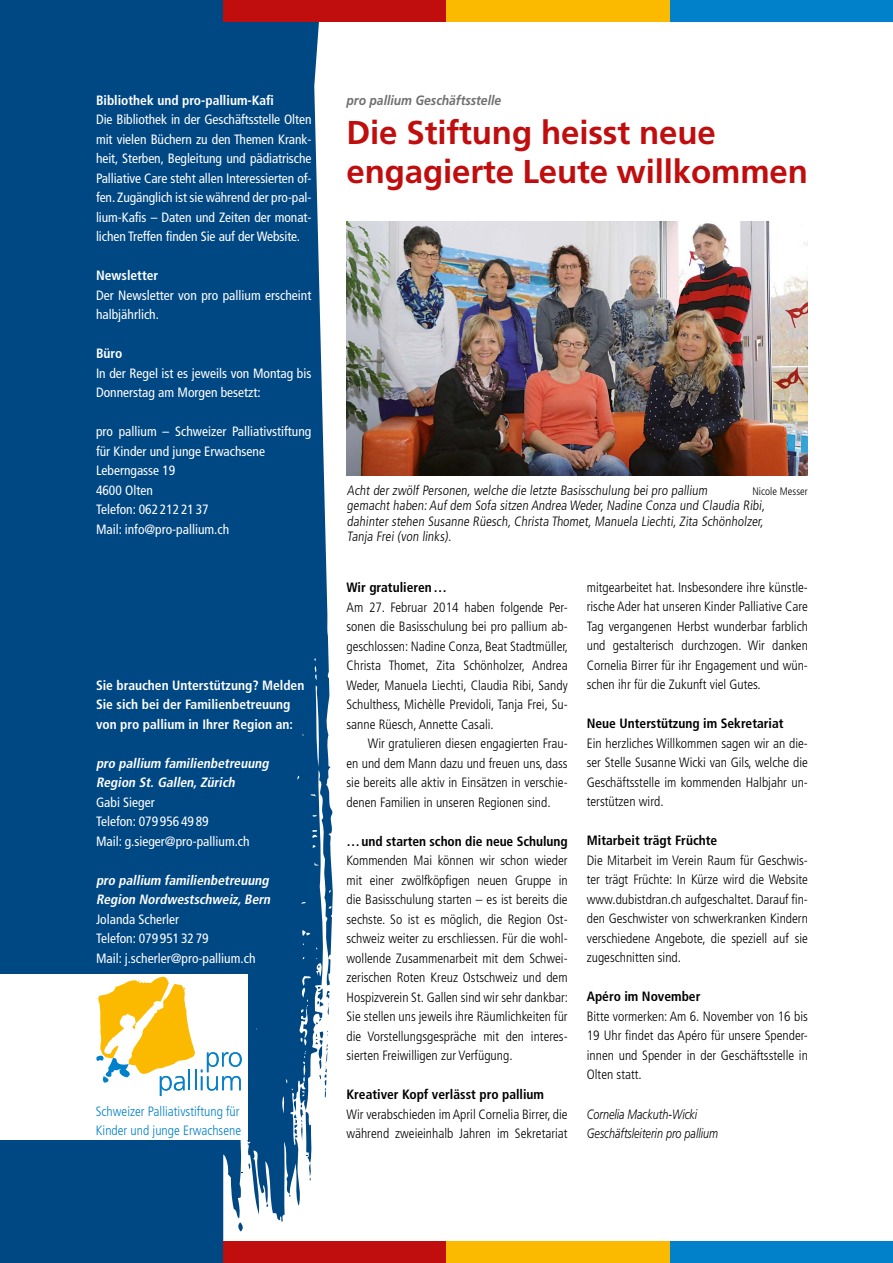
<style>
.page{position:relative;width:893px;height:1263px;background:#fff}
.page>*{position:absolute;margin:0;border:0;box-sizing:border-box;transform-origin:0 0}
.t1{font:700 33px/39px "Frutiger LT Std";letter-spacing:-.005em;color:#c00d0e}
.t2{font:300 condensed 13.5px/19.5px "Frutiger LT Std";color:#000;text-align:justify}
.t3{font:condensed 13.5px/19.5px "Frutiger LT Std";color:#fff}
.t4{font:700 condensed 13.5px "Frutiger LT Std";color:#000}
.t5{font:700 condensed 13.5px/19.5px "Frutiger LT Std";color:#fff}
.t6{font:italic 700 condensed 13.5px/19.5px "Frutiger LT Std";color:#fff}
.t7{font:300 condensed 13.5px/19.5px "Frutiger LT Std";color:#0081c9}
.t8{font:italic 300 13.5px/19.5px "Frutiger LT Std";color:#000;scale:.8 1}
.t9{font:italic 700 13.5px "Frutiger LT Std";color:#706f6f;scale:.9 1}
.t10{font:300 condensed 10.8px "Frutiger LT Std";letter-spacing:.005em;color:#000}
</style>
<div class="page">
<div style="left:0;top:17px;width:64px;height:1235px;background:#004884"></div>
<div style="left:56px;top:21px;width:277px;height:1220px;background:#004884"></div>
<svg style="left:316px;top:987px;width:14px;height:37px"></svg>
<svg style="left:241px;top:1163px;width:10px;height:10px"></svg>
<svg style="left:237px;top:1222px;width:7px;height:9px"></svg>
<svg style="left:291px;top:1031px;width:37px;height:150px"></svg>
<div style="left:0;top:975px;width:248px;height:165px;background:#fff"></div>
<img style="left:347px;top:222px;width:461px;height:253px">
<svg style="left:96px;top:977px;width:146px;height:119px"></svg>
<div style="left:0;top:0;width:223px;height:21px;background:#004884"></div>
<div style="left:223px;top:0;width:223px;height:21px;background:#c00d0e"></div>
<div style="left:446px;top:0;width:224px;height:21px;background:#fbba00"></div>
<div style="left:670px;top:0;width:223px;height:21px;background:#0081c9"></div>
<div style="left:0;top:1242px;width:223px;height:21px;background:#004884"></div>
<div style="left:223px;top:1242px;width:223px;height:21px;background:#c00d0e"></div>
<div style="left:446px;top:1242px;width:224px;height:21px;background:#fbba00"></div>
<div style="left:670px;top:1242px;width:223px;height:21px;background:#0081c9"></div>
<p class="t5" style="left:96px;top:90px;width:179px">Bibliothek und pro-pallium-Kafi</p>
<p class="t3" style="left:96px;top:110px;width:217px;text-align:justify">Die Bibliothek in der Geschäftsstelle Olten mit vielen Büchern zu den Themen Krank&shy;heit, Sterben, Begleitung und pädiatrische Palliative Care steht allen Interessierten of&shy;fen. Zugänglich ist sie während der pro-pal&shy;lium-Kafis – Daten und Zeiten der monat&shy;lichen Treffen finden Sie auf der Website.</p>
<p class="t5" style="left:96px;top:266px;width:64px">Newsletter</p>
<p class="t3" style="left:96px;top:285px;width:217px">Der Newsletter von pro pallium erscheint halbjährlich.</p>
<p class="t5" style="left:96px;top:344px;width:28px">Büro</p>
<p class="t3" style="left:96px;top:363px;width:217px">In der Regel ist es jeweils von Montag bis<br>Donnerstag am Morgen besetzt:</p>
<p class="t3" style="left:96px;top:422px;width:217px">pro pallium – Schweizer Palliativstiftung für Kinder und junge Erwachsene<br>Leberngasse 19<br>4600 Olten<br>Telefon: 062 212 21 37<br>Mail: info@pro-pallium.ch</p>
<p class="t5" style="left:96px;top:675px;width:210px">Sie brauchen Unterstützung? Melden<br>Sie sich bei der Familienbetreuung von pro pallium in Ihrer Region an:</p>
<p class="t6" style="left:96px;top:753px;width:177px">pro pallium familienbetreuung<br>Region St.Gallen,Zürich</p>
<p class="t3" style="left:96px;top:792px;width:155px">Gabi Sieger<br>Telefon: 079 956 49 89<br>Mail: g.sieger@pro-pallium.ch</p>
<p class="t6" style="left:96px;top:870px;width:179px">pro pallium familienbetreuung<br>Region Nordwestschweiz,Bern</p>
<p class="t3" style="left:96px;top:909px;width:161px">Jolanda Scherler<br>Telefon: 079 951 32 79<br>Mail: j.scherler@pro-pallium.ch</p>
<p class="t7" style="left:96px;top:1101px;width:147px">Schweizer Palliativstiftung für<br>Kinder und junge Erwachsene</p>
<p class="t9" style="left:347px;top:92px;width:173px">pro pallium Geschäftsstelle</p>
<h1 class="t1" style="left:347px;top:113px;width:463px">Die Stiftung heisst neue engagierte Leute willkommen</h1>
<p class="t2" style="left:347px;top:480px;width:364px">Acht der zwölf Personen, welche die letzte Basisschulung bei pro pallium</p>
<p class="t10" style="left:752px;top:485px;width:57px">Nicole Messer</p>
<p class="t2" style="left:347px;top:498px;width:421px;line-height:15.6px">gemacht haben:Auf dem Sofa sitzen Andrea Weder, Nadine Conza und Claudia Ribi, dahinter stehen Susanne Rüesch, Christa Thomet, Manuela Liechti, Zita Schönholzer, Tanja Frei (von links).</p>
<p class="t4" style="left:347px;top:579px;width:102px">Wir gratulieren…</p>
<p class="t2" style="left:347px;top:597px;width:223px;text-align:left">Am 27. Februar 2014 haben folgende Per&shy;sonen die Basisschulung bei pro pallium ab&shy;geschlossen: Nadine Conza, Beat Stadtmüller, Christa Thomet, Zita Schönholzer, Andrea Weder, Manuela Liechti, Claudia Ribi, Sandy Schulthess, Michèlle Previdoli, Tanja Frei, Su&shy;sanne Rüesch, Annette Casali.</p>
<p class="t2" style="left:347px;top:734px;width:223px;text-indent:21px">Wir gratulieren diesen engagierten Frau&shy;en und dem Mann dazu und freuen uns, dass sie bereits alle aktiv in Einsätzen in verschie&shy;denen Familien in unseren Regionen sind.</p>
<p class="t4" style="left:347px;top:833px;width:223px">…und starten schon die neue Schulung</p>
<p class="t2" style="left:347px;top:851px;width:223px">Kommenden Mai können wir schon wieder mit einer zwölfköpfigen neuen Gruppe in die Basisschulung starten – es ist bereits die sechste. So ist es möglich, die Region Ost&shy;schweiz weiter zu erschliessen. Für die wohl&shy;wollende Zusammenarbeit mit dem Schwei&shy;zerischen Roten Kreuz Ostschweiz und dem Hospizverein St. Gallen sind wir sehr dankbar:<br>Sie stellen uns jeweils ihre Räumlichkeiten für die Vorstellungsgespräche mit den interes&shy;sierten Freiwilligen zur Verfügung.</p>
<p class="t4" style="left:347px;top:1086px;width:199px">Kreativer Kopf verlässt pro pallium</p>
<p class="t2" style="left:347px;top:1104px;width:223px">Wir verabschieden im April Cornelia Birrer, die während zweieinhalb Jahren im Sekretariat</p>
<p class="t2" style="left:587px;top:578px;width:223px">mitgearbeitet hat. Insbesondere ihre künstle&shy;rische Ader hat unseren Kinder Palliative Care Tag vergangenen Herbst wunderbar farblich und gestalterisch durchzogen. Wir danken Cornelia Birrer für ihr Engagement und wün&shy;schen ihr für die Zukunft viel Gutes.</p>
<p class="t4" style="left:587px;top:716px;width:198px">Neue Unterstützung im Sekretariat</p>
<p class="t2" style="left:587px;top:734px;width:223px">Ein herzliches Willkommen sagen wir an die&shy;ser Stelle Susanne Wicki van Gils, welche die Geschäftsstelle im kommenden Halbjahr un&shy;terstützen wird.</p>
<p class="t4" style="left:587px;top:833px;width:132px">Mitarbeit trägt Früchte</p>
<p class="t2" style="left:587px;top:851px;width:223px">Die Mitarbeit im Verein Raum für Geschwis&shy;ter trägt Früchte: In Kürze wird die Website www.dubistdran.ch aufgeschaltet. Darauf fin&shy;den Geschwister von schwerkranken Kindern verschiedene Angebote, die speziell auf sie zugeschnitten sind.</p>
<p class="t4" style="left:587px;top:989px;width:115px">Apéro im November</p>
<p class="t2" style="left:587px;top:1007px;width:223px">Bitte vormerken: Am 6. November von 16 bis 19 Uhr findet das Apéro für unsere Spender&shy;innen und Spender in der Geschäftsstelle in Olten statt.</p>
<p class="t8" style="left:587px;top:1104px;width:166px">Cornelia Mackuth-Wicki<br>Geschäftsleiterin pro pallium</p>
</div>
